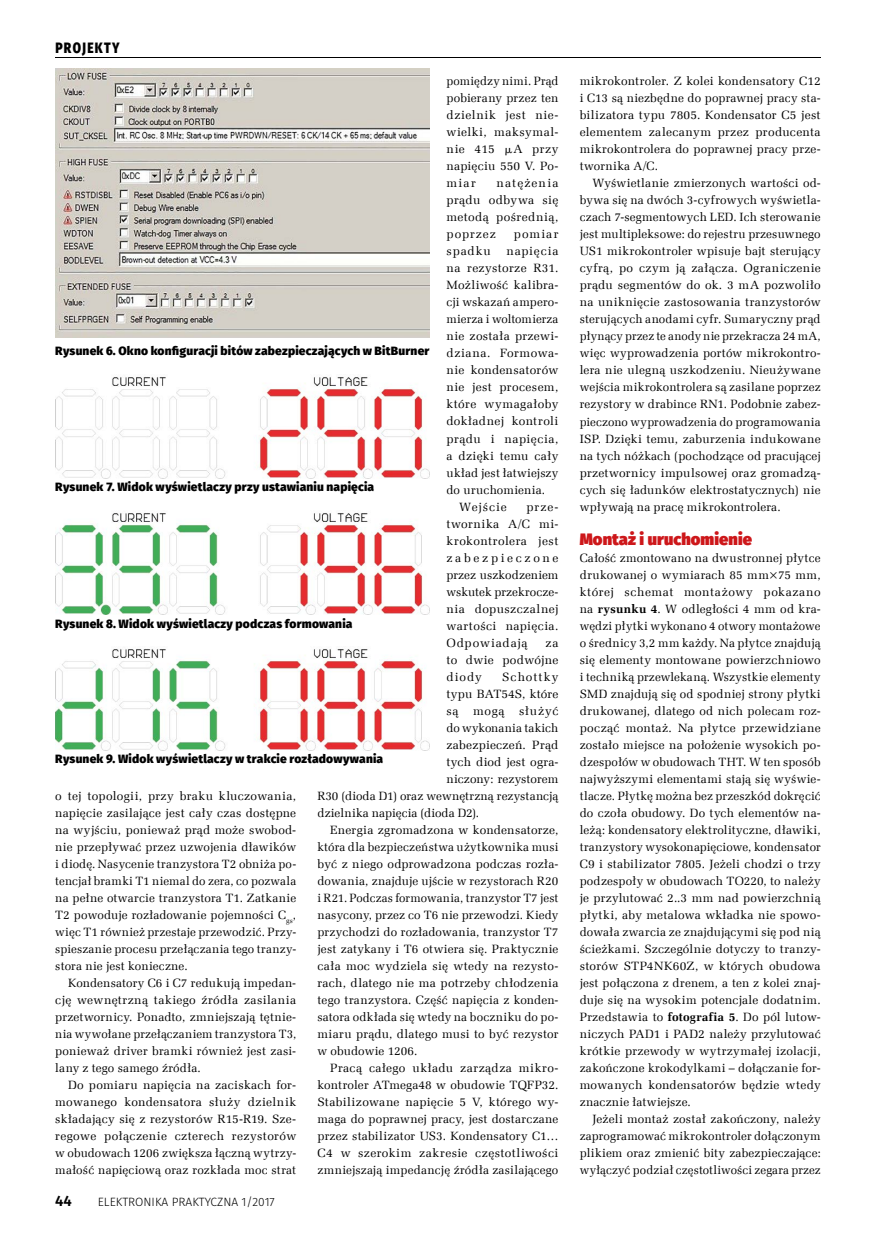
<style>
.page{position:relative;width:893px;height:1234px;background:#fff}
.page>*{position:absolute;margin:0;border:0;box-sizing:border-box;transform-origin:0 0}
.t1{font:900 16.5px "Fira Sans";letter-spacing:.005em;color:#cd171a}
.t2{font:800 15px "Fira Sans";letter-spacing:.11em;color:#000;scale:.8 1}
.t3{font:600 15px "Fira Sans";color:#000}
.t4{font:12px/17px "Zapf Ellipt EU";letter-spacing:.02em;color:#000;text-align:justify}
.t5{font:800 12px "Fira Sans";letter-spacing:.015em;color:#000}
.t6{font:300 12px "Fira Sans";color:#000}
.t7{font:12px "Zapf Ellipt EU";letter-spacing:.07em;color:#000}
.t8{font:12px "Zapf Ellipt EU";letter-spacing:.045em;color:#000}
.t9{font:12px "Zapf Ellipt EU";letter-spacing:.04em;color:#000}
.t10{font:12px "Zapf Ellipt EU";color:#000}
.t11{font:12px "Zapf Ellipt EU";letter-spacing:.055em;color:#000}
.t12{font:12px "Zapf Ellipt EU";letter-spacing:.09em;color:#000}
.s1{font-family:"Math With Greek"}
.s2{font-weight:700}
</style>
<div class="page">
<hr style="left:55px;top:57px;width:766px;height:1px;background:#000">
<img style="left:55px;top:68px;width:374px;height:269px">
<img style="left:55px;top:377px;width:374px;height:101px">
<img style="left:55px;top:513px;width:374px;height:101px">
<img style="left:55px;top:649px;width:374px;height:101px">
<p class="t2" style="left:55px;top:35px;width:82px">PROJEKTY</p>
<p class="t4" style="left:446px;top:73px;width:113px">pomiędzy nimi. Prąd pobierany przez ten dzielnik jest nie&shy;wielki, maksymal&shy;nie 415 <span class="s1">m</span>A przy napięciu 550 V. Po&shy;miar</p>
<p class="t4" style="left:446px;top:175px;width:113px;text-indent:50px">natężenia prądu odbywa się metodą pośrednią, poprzez</p>
<p class="t4" style="left:514px;top:226px;width:46px">pomiar</p>
<p class="t4" style="left:446px;top:243px;width:46px">spadku</p>
<p class="t7" style="left:506px;top:244px;width:54px">napięcia</p>
<p class="t4" style="left:446px;top:260px;width:113px">na rezystorze R31.</p>
<p class="t4" style="left:446px;top:277px;width:113px">Możliwość kalibra-</p>
<p class="t4" style="left:446px;top:294px;width:113px">cji wskazań ampero-</p>
<p class="t4" style="left:446px;top:311px;width:113px">mierza i woltomierza</p>
<p class="t4" style="left:446px;top:328px;width:113px">nie została przewi-</p>
<p class="t8" style="left:446px;top:346px;width:113px">dziana. Formowa-</p>
<p class="t4" style="left:446px;top:362px;width:113px">nie kondensatorów</p>
<p class="t4" style="left:446px;top:379px;width:113px">nie jest procesem,</p>
<p class="t9" style="left:446px;top:397px;width:113px">które wymagałoby</p>
<p class="t4" style="left:446px;top:413px;width:113px">dokładnej kontroli</p>
<p class="t4" style="left:446px;top:430px;width:113px">prądu i napięcia,</p>
<p class="t4" style="left:446px;top:447px;width:113px">a dzięki temu cały</p>
<p class="t4" style="left:446px;top:464px;width:113px">układ jest łatwiejszy</p>
<p class="t4" style="left:446px;top:481px;width:100px">do uruchomienia.</p>
<p class="t7" style="left:459px;top:499px;width:49px">Wejście</p>
<p class="t5" style="left:55px;top:339px;width:376px">Rysunek 6. Okno konfiguracji bitów zabezpieczających w BitBurner</p>
<p class="t5" style="left:55px;top:475px;width:320px">Rysunek 7. Widok wyświetlaczy przy ustawianiu napięcia</p>
<p class="t4" style="left:446px;top:498px;width:113px;text-indent:80px">prze&shy;twornika A/C mi&shy;krokontrolera jest zabezpieczone przez uszkodzeniem wskutek przekrocze&shy;nia dopuszczalnej wartości napięcia.<br>Odpowiadają</p>
<p class="t5" style="left:55px;top:612px;width:299px">Rysunek 8. Widok wyświetlaczy podczas formowania</p>
<p class="t4" style="left:446px;top:634px;width:113px;text-indent:99px">za to dwie podwójne diody</p>
<p class="t12" style="left:502px;top:669px;width:58px">Schottky</p>
<p class="t4" style="left:446px;top:685px;width:113px">typu BAT54S, które</p>
<p class="t11" style="left:446px;top:703px;width:113px">są mogą służyć</p>
<p class="t4" style="left:446px;top:719px;width:113px">do wykonania takich</p>
<p class="t4" style="left:446px;top:736px;width:113px">zabezpieczeń. Prąd</p>
<p class="t4" style="left:446px;top:753px;width:113px">tych diod jest ogra-</p>
<p class="t4" style="left:446px;top:770px;width:113px">niczony: rezystorem</p>
<p class="t4" style="left:317px;top:787px;width:242px">R30 (dioda D1) oraz wewnętrzną rezystancją</p>
<p class="t4" style="left:317px;top:804px;width:163px">dzielnika napięcia (dioda D2).</p>
<p class="t4" style="left:330px;top:821px;width:230px">Energia zgromadzona w kondensatorze,</p>
<p class="t4" style="left:317px;top:838px;width:242px">która dla bezpieczeństwa użytkownika musi</p>
<p class="t4" style="left:317px;top:855px;width:242px">być z niego odprowadzona podczas rozła-</p>
<p class="t4" style="left:317px;top:872px;width:242px">dowania, znajduje ujście w rezystorach R20</p>
<p class="t4" style="left:317px;top:889px;width:242px">i R21. Podczas formowania, tranzystor T7 jest</p>
<p class="t4" style="left:317px;top:906px;width:242px">nasycony, przez co T6 nie przewodzi. Kiedy</p>
<p class="t4" style="left:317px;top:923px;width:242px">przychodzi do rozładowania, tranzystor T7</p>
<p class="t4" style="left:317px;top:940px;width:242px">jest zatykany i T6 otwiera się. Praktycznie</p>
<p class="t4" style="left:317px;top:957px;width:242px">cała moc wydziela się wtedy na rezysto-</p>
<p class="t4" style="left:317px;top:974px;width:242px">rach, dlatego nie ma potrzeby chłodzenia</p>
<p class="t4" style="left:317px;top:991px;width:242px">tego tranzystora. Część napięcia z konden-</p>
<p class="t4" style="left:317px;top:1008px;width:242px">satora odkłada się wtedy na boczniku do po-</p>
<p class="t4" style="left:317px;top:1025px;width:242px">miaru prądu, dlatego musi to być rezystor</p>
<p class="t10" style="left:317px;top:1043px;width:102px">w obudowie 1206.</p>
<p class="t4" style="left:330px;top:1059px;width:230px">Pracą całego układu zarządza mikro-</p>
<p class="t4" style="left:317px;top:1076px;width:242px">kontroler ATmega48 w obudowie TQFP32.</p>
<p class="t4" style="left:317px;top:1093px;width:242px">Stabilizowane napięcie 5 V, którego wy-</p>
<p class="t4" style="left:317px;top:1110px;width:242px">maga do poprawnej pracy, jest dostarczane</p>
<p class="t4" style="left:317px;top:1127px;width:242px">przez stabilizator US3. Kondensatory C1…</p>
<p class="t4" style="left:317px;top:1144px;width:242px">C4 w szerokim zakresie częstotliwości</p>
<p class="t4" style="left:317px;top:1161px;width:242px">zmniejszają impedancję źródła zasilającego</p>
<p class="t5" style="left:55px;top:748px;width:329px">Rysunek 9. Widok wyświetlaczy w trakcie rozładowywania</p>
<p class="t4" style="left:55px;top:787px;width:242px">o tej topologii, przy braku kluczowania, napięcie zasilające jest cały czas dostępne na wyjściu, ponieważ prąd może swobod&shy;nie przepływać przez uzwojenia dławików i diodę. Nasycenie tranzystora T2 obniża po&shy;tencjał bramki T1 niemal do zera, co pozwala na pełne otwarcie tranzystora T1. Zatkanie T2 powoduje rozładowanie pojemności C<sub>gs</sub>, więc T1 również przestaje przewodzić. Przy&shy;spieszanie procesu przełączania tego tranzy&shy;stora nie jest konieczne.</p>
<p class="t4" style="left:55px;top:974px;width:242px;text-indent:13px">Kondensatory C6 i C7 redukują impedan&shy;cję wewnętrzną takiego źródła zasilania przetwornicy. Ponadto, zmniejszają tętnie&shy;nia wywołane przełączaniem tranzystora T3, ponieważ driver bramki również jest zasi&shy;lany z tego samego źródła.</p>
<p class="t4" style="left:55px;top:1076px;width:242px;text-indent:13px">Do pomiaru napięcia na zaciskach for&shy;mowanego kondensatora służy dzielnik składający się z rezystorów R15-R19. Sze&shy;regowe połączenie czterech rezystorów w obudowach 1206 zwiększa łączną wytrzy&shy;małość napięciową oraz rozkłada moc strat</p>
<p class="t3" style="left:55px;top:1188px;width:18px">44</p>
<p class="t6" style="left:98px;top:1193px;width:179px">ELEKTRONIKA PRAKTYCZNA 1/2017</p>
<p class="t4" style="left:580px;top:73px;width:242px">mikrokontroler. Z kolei kondensatory C12 i C13 są niezbędne do poprawnej pracy sta&shy;bilizatora typu 7805. Kondensator C5 jest elementem zalecanym przez producenta mikrokontrolera do poprawnej pracy prze&shy;twornika A/C.</p>
<p class="t4" style="left:580px;top:175px;width:242px;text-indent:13px">Wyświetlanie zmierzonych wartości od&shy;bywa się na dwóch 3-cyfrowych wyświetla&shy;czach 7-segmentowych LED. Ich sterowanie jest multipleksowe: do rejestru przesuwnego US1 mikrokontroler wpisuje bajt sterujący cyfrą, po czym ją załącza. Ograniczenie prądu segmentów do ok. 3 mA pozwoliło na uniknięcie zastosowania tranzystorów sterujących anodami cyfr. Sumaryczny prąd płynący przez te anody nie przekracza 24 mA, więc wyprowadzenia portów mikrokontro&shy;lera nie ulegną uszkodzeniu. Nieużywane wejścia mikrokontrolera są zasilane poprzez rezystory w drabince RN1. Podobnie zabez&shy;pieczono wyprowadzenia do programowania ISP. Dzięki temu, zaburzenia indukowane na tych nóżkach (pochodzące od pracującej przetwornicy impulsowej oraz gromadzą&shy;cych się ładunków elektrostatycznych) nie wpływają na pracę mikrokontrolera.</p>
<h1 class="t1" style="left:580px;top:523px;width:174px">Montaż i uruchomienie</h1>
<p class="t4" style="left:580px;top:549px;width:242px">Całość zmontowano na dwustronnej płytce drukowanej o wymiarach 85 mm×75 mm, której schemat montażowy pokazano na <span class="s2">rysunku 4</span>. W odległości 4 mm od kra&shy;wędzi płytki wykonano 4 otwory montażowe o średnicy 3,2 mm każdy. Na płytce znajdują się elementy montowane powierzchniowo i techniką przewlekaną. Wszystkie elementy SMD znajdują się od spodniej strony płytki drukowanej, dlatego od nich polecam roz&shy;począć montaż. Na płytce przewidziane zostało miejsce na położenie wysokich po&shy;dzespołów w obudowach THT. W ten sposób najwyższymi elementami stają się wyświe&shy;tlacze. Płytkę można bez przeszkód dokręcić do czoła obudowy. Do tych elementów na&shy;leżą: kondensatory elektrolityczne, dławiki, tranzystory wysokonapięciowe, kondensator C9 i stabilizator 7805. Jeżeli chodzi o trzy podzespoły w obudowach TO220, to należy je przylutować 2..3 mm nad powierzchnią płytki, aby metalowa wkładka nie spowo&shy;dowała zwarcia ze znajdującymi się pod nią ścieżkami. Szczególnie dotyczy to tranzy&shy;storów STP4NK60Z, w których obudowa jest połączona z drenem, a ten z kolei znaj&shy;duje się na wysokim potencjale dodatnim.<br>Przedstawia to <span class="s2">fotografia 5</span>. Do pól lutow&shy;niczych PAD1 i PAD2 należy przylutować krótkie przewody w wytrzymałej izolacji, zakończone krokodylkami – dołączanie for&shy;mowanych kondensatorów będzie wtedy znacznie łatwiejsze.</p>
<p class="t4" style="left:580px;top:1110px;width:242px;text-indent:13px">Jeżeli montaż został zakończony, należy zaprogramować mikrokontroler dołączonym plikiem oraz zmienić bity zabezpieczające: wyłączyć podział częstotliwości zegara przez</p>
</div>
